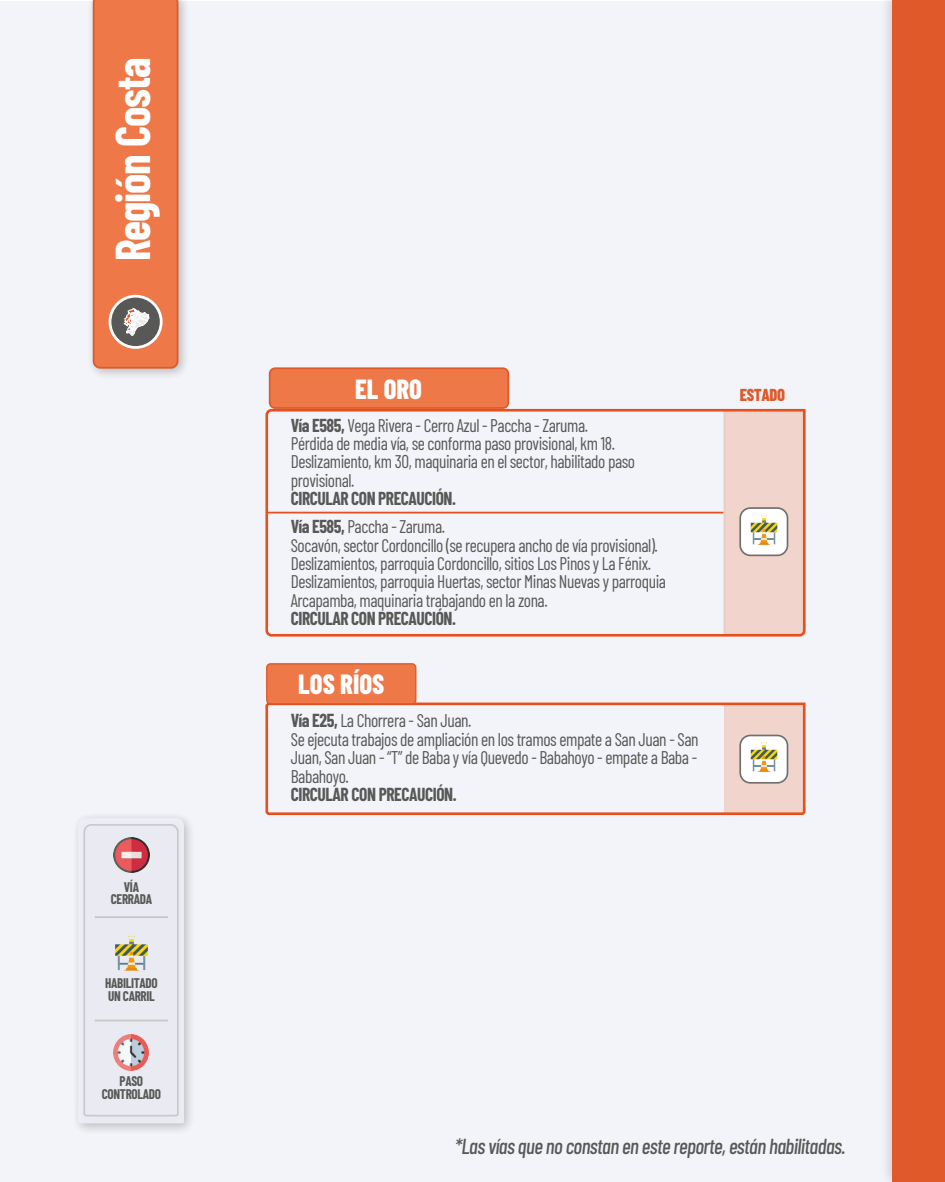
<style>
.page{position:relative;width:945px;height:1182px;background:#fff}
.page>*{position:absolute;margin:0;border:0;box-sizing:border-box;transform-origin:0 0}
.t1{font:700 47.69px "Barlow Condensed";letter-spacing:-.025em;color:#fff;scale:.96 1}
.t2{font:800 27.74px "Barlow Condensed";color:#fff;scale:.96 1}
.t3{font:800 27.56px "Barlow Condensed";color:#fff;scale:.96 1}
.t4{font:italic 500 21.7px "Barlow Condensed";letter-spacing:-.025em;color:#585856;scale:.96 1}
.t5{font:18.38px/18.4px "Barlow Condensed";letter-spacing:-.025em;color:#585856;scale:.95 1}
.t6{font:700 18.38px "Barlow Condensed";letter-spacing:-.025em;color:#585856;scale:.95 1}
.t7{font:18.29px/18.3px "Barlow Condensed";letter-spacing:-.025em;color:#585856;scale:.95 1}
.t8{font:700 18.29px/28.3px "Barlow Condensed";letter-spacing:-.025em;color:#585856;scale:.95 1}
.t9{font:800 17.24px "Barlow Condensed";letter-spacing:-.025em;color:#df592a;scale:.96 1}
.t10{font:700 13.65px/12.9px "Barlow Condensed";letter-spacing:-.025em;color:#585856;text-align:center;scale:.96 1}
.s1{font-weight:700}
.s2{font-weight:400}
</style>
<div class="page">
<div style="left:0;top:1px;width:944px;height:1180px;background:#eff0f7"></div>
<div style="left:892px;top:0;width:53px;height:1181px;background:#df592a"></div>
<img style="left:92px;top:0;width:93px;height:375px">
<svg style="left:93px;top:0;width:85px;height:368px;background:#e7794c"></svg>
<svg style="left:78px;top:818px;width:106px;height:305px"></svg>
<hr style="left:95px;top:916px;width:73px;height:1px;background:#c6c6c5">
<hr style="left:95px;top:1019px;width:73px;height:2px;background:#c6c6c5">
<svg style="left:265px;top:701px;width:541px;height:114px"></svg>
<div style="left:267px;top:663px;width:149px;height:40px;background:#ee7848;border-radius:4px"></div>
<div style="left:266px;top:663px;width:150px;height:41px;border:1px solid #df592a;border-radius:4px"></div>
<div style="left:740px;top:735px;width:48px;height:47px;background:#fff;border-radius:10px"></div>
<div style="left:739px;top:734px;width:49px;height:49px;border:2px solid #706f6e;border-radius:10px"></div>
<img style="left:750px;top:742px;width:28px;height:30px">
<div style="left:270px;top:368px;width:238px;height:40px;background:#ee7848;border-radius:5px"></div>
<div style="left:269px;top:367px;width:240px;height:42px;border:2px solid #df592a;border-radius:5px"></div>
<svg style="left:265px;top:407px;width:541px;height:230px"></svg>
<div style="left:740px;top:508px;width:48px;height:47px;background:#fff;border-radius:10px"></div>
<div style="left:739px;top:507px;width:49px;height:49px;border:2px solid #706f6e;border-radius:10px"></div>
<img style="left:750px;top:515px;width:28px;height:30px">
<h1 class="t1" style="left:99px;top:261px;width:214px;rotate:-90deg">Región Costa</h1>
<p class="t10" style="left:111px;top:879px;width:44px">VÍA<br>CERRADA</p>
<p class="t10" style="left:105px;top:975px;width:56px;text-align:left">HABILITADO<br>UN CARRIL</p>
<p class="t10" style="left:102px;top:1073px;width:63px">PASO<br>CONTROLADO</p>
<h3 class="t3" style="left:355px;top:370px;width:71px">EL ORO</h3>
<p class="t9" style="left:740px;top:383px;width:49px">ESTADO</p>
<p class="t7" style="left:291px;top:415px;width:364px"><span class="s1">Vía E585,</span> Vega Rivera - Cerro Azul - Paccha - Zaruma.<br>Pérdida de media vía, se conforma paso provisional, km 18.<br>Deslizamiento, km 30, maquinaria en el sector, habilitado paso provisional.</p>
<p class="t8" style="left:291px;top:483px;width:175px">CIRCULAR CON PRECAUCIÓN.<br>Vía E585, <span class="s2">Paccha - Zaruma.</span></p>
<p class="t7" style="left:291px;top:534px;width:397px">Socavón, sector Cordoncillo (se recupera ancho de vía provisional).<br>Deslizamientos, parroquia Cordoncillo, sitios Los Pinos y La Fénix.<br>Deslizamientos, parroquia Huertas, sector Minas Nuevas y parroquia Arcapamba, maquinaria trabajando en la zona.</p>
<p class="t8" style="left:291px;top:603px;width:175px">CIRCULAR CON PRECAUCIÓN.</p>
<h2 class="t2" style="left:298px;top:664px;width:91px">LOS RÍOS</h2>
<p class="t5" style="left:291px;top:710px;width:431px"><span class="s1">Vía E25,</span> La Chorrera - San Juan.<br>Se ejecuta trabajos de ampliación en los tramos empate a San Juan - San Juan, San Juan - “T” de Baba y vía Quevedo - Babahoyo - empate a Baba - Babahoyo.</p>
<p class="t6" style="left:291px;top:781px;width:176px">CIRCULAR CON PRECAUCIÓN.</p>
<p class="t4" style="left:455px;top:1130px;width:409px">*Las vías que no constan en este reporte, están habilitadas.</p>
</div>
